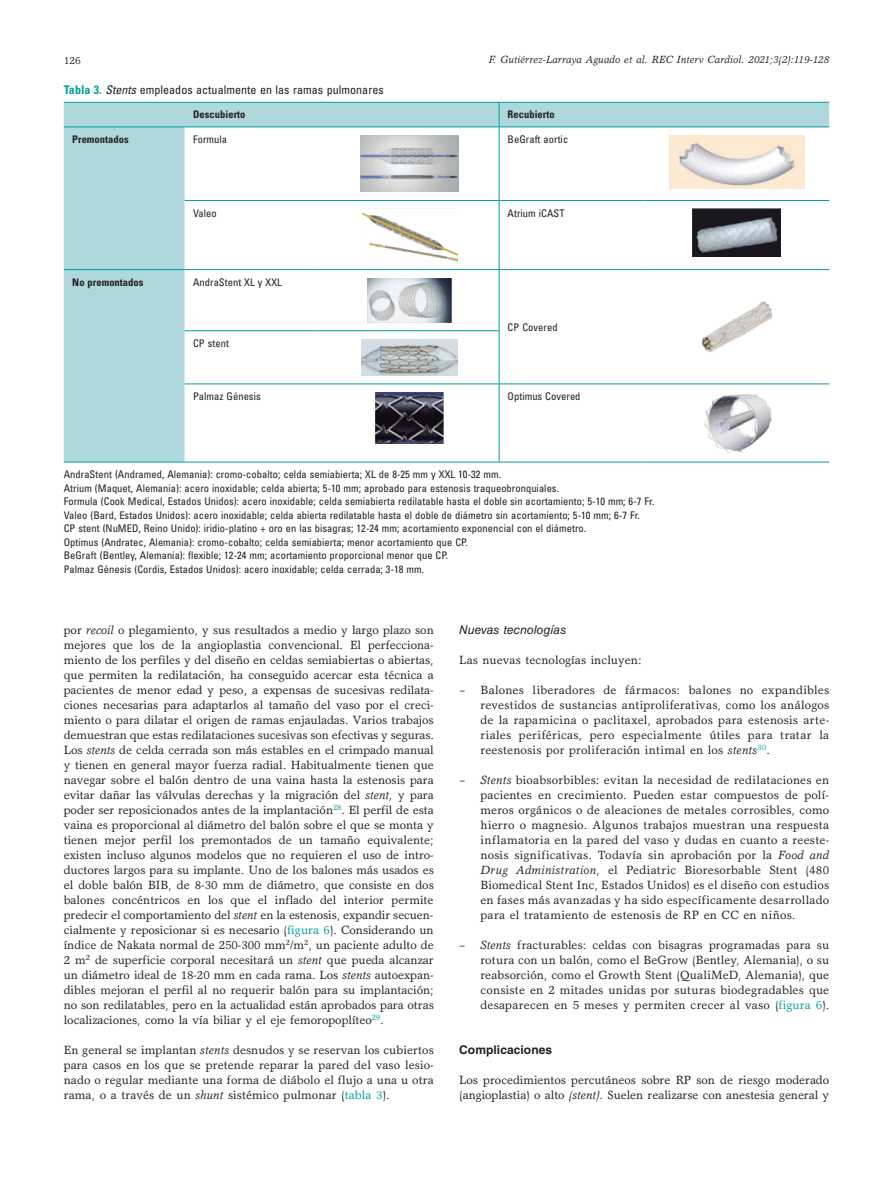
<style>
.page{position:relative;width:893px;height:1191px;background:#fff}
.page>*{position:absolute;margin:0;border:0;box-sizing:border-box;transform-origin:0 0}
.t1{font:12px/15px "Garth Graphic Std";letter-spacing:.005em;color:#231f20;text-align:justify}
.t2{font:condensed 12px "Univers LT Std";letter-spacing:.005em;color:#231f20}
.t3{font:italic 12px "Helvetica LT Std";letter-spacing:.005em;color:#231f20}
.t4{font:700 12px "Helvetica LT Std";letter-spacing:.005em;color:#231f20}
.t5{font:condensed 10.5px/13.5px "Univers LT Std";letter-spacing:.005em;color:#231f20}
.t6{font:italic 10.5px "Garth Graphic Std";letter-spacing:.005em;color:#231f20}
.t7{font:700 condensed 10.5px "Univers LT Std";letter-spacing:.005em;color:#231f20}
.t8{font:10.5px "Garth Graphic Std";color:#231f20}
.s1{font-weight:700;color:#009d9d}
.s2{font-style:italic}
.s3{color:#009d9d}
</style>
<div class="page">
<svg style="left:64px;top:103px;width:765px;height:359px"></svg>
<hr style="left:185px;top:200px;width:135px;height:1px;background:#009d9d">
<hr style="left:320px;top:200px;width:179px;height:1px;background:#009d9d">
<hr style="left:499px;top:200px;width:145px;height:1px;background:#009d9d">
<hr style="left:644px;top:200px;width:185px;height:1px;background:#009d9d">
<hr style="left:185px;top:269px;width:135px;height:1px;background:#009d9d">
<hr style="left:320px;top:269px;width:179px;height:1px;background:#009d9d">
<hr style="left:185px;top:330px;width:135px;height:1px;background:#009d9d">
<hr style="left:320px;top:330px;width:179px;height:1px;background:#009d9d">
<hr style="left:185px;top:383px;width:135px;height:1px;background:#009d9d">
<hr style="left:320px;top:383px;width:179px;height:1px;background:#009d9d">
<hr style="left:64px;top:102px;width:121px;height:1px;background:#009d9d">
<hr style="left:185px;top:462px;width:135px;height:1px;background:#009d9d">
<hr style="left:320px;top:462px;width:179px;height:1px;background:#009d9d">
<hr style="left:185px;top:102px;width:135px;height:1px;background:#009d9d">
<hr style="left:320px;top:102px;width:179px;height:1px;background:#009d9d">
<hr style="left:185px;top:126px;width:135px;height:1px;background:#009d9d">
<hr style="left:320px;top:126px;width:179px;height:1px;background:#009d9d">
<hr style="left:499px;top:102px;width:145px;height:1px;background:#009d9d">
<hr style="left:644px;top:102px;width:185px;height:1px;background:#009d9d">
<hr style="left:499px;top:126px;width:145px;height:1px;background:#009d9d">
<hr style="left:644px;top:126px;width:185px;height:1px;background:#009d9d">
<hr style="left:64px;top:269px;width:121px;height:1px;background:#009d9d">
<hr style="left:64px;top:126px;width:121px;height:1px;background:#009d9d">
<hr style="left:64px;top:462px;width:121px;height:1px;background:#009d9d">
<hr style="left:499px;top:462px;width:145px;height:1px;background:#009d9d">
<hr style="left:644px;top:462px;width:185px;height:1px;background:#009d9d">
<hr style="left:499px;top:269px;width:145px;height:1px;background:#009d9d">
<hr style="left:499px;top:383px;width:145px;height:1px;background:#009d9d">
<hr style="left:644px;top:269px;width:185px;height:1px;background:#009d9d">
<hr style="left:644px;top:383px;width:185px;height:1px;background:#009d9d">
<svg style="left:499px;top:103px;width:1px;height:23px"></svg>
<hr style="left:499px;top:127px;width:1px;height:73px;background:#009d9d">
<hr style="left:499px;top:201px;width:1px;height:68px;background:#009d9d">
<hr style="left:499px;top:270px;width:1px;height:60px;background:#009d9d">
<hr style="left:499px;top:331px;width:1px;height:52px;background:#009d9d">
<hr style="left:499px;top:384px;width:1px;height:78px;background:#009d9d">
<img style="left:361px;top:135px;width:97px;height:57px">
<img style="left:669px;top:135px;width:135px;height:54px">
<img style="left:361px;top:209px;width:97px;height:52px">
<img style="left:693px;top:209px;width:88px;height:47px">
<img style="left:368px;top:278px;width:83px;height:44px">
<img style="left:692px;top:297px;width:90px;height:60px">
<img style="left:361px;top:339px;width:97px;height:36px">
<img style="left:376px;top:392px;width:67px;height:51px">
<img style="left:698px;top:392px;width:77px;height:61px">
<p class="t8" style="left:64px;top:54px;width:19px">126</p>
<p class="t6" style="left:489px;top:53px;width:342px">F. Gutiérrez-Larraya Aguado et al. REC Interv Cardiol. 2021;3(2):119-128</p>
<p class="t2" style="left:64px;top:82px;width:321px"><span class="s1">Tabla 3.</span> <span class="s2">Stents</span> empleados actualmente en las ramas pulmonares</p>
<p class="t7" style="left:193px;top:108px;width:54px">Descubierto</p>
<p class="t7" style="left:508px;top:108px;width:49px">Recubierto</p>
<p class="t7" style="left:72px;top:133px;width:58px">Premontados</p>
<p class="t5" style="left:193px;top:132px;width:36px">Formula</p>
<p class="t5" style="left:508px;top:132px;width:62px">BeGraft aortic</p>
<p class="t5" style="left:193px;top:206px;width:25px">Valeo</p>
<p class="t5" style="left:508px;top:206px;width:59px">Atrium iCAST</p>
<p class="t7" style="left:72px;top:275px;width:73px">No premontados</p>
<p class="t5" style="left:193px;top:275px;width:90px">AndraStent XL y XXL</p>
<p class="t5" style="left:193px;top:336px;width:37px">CP stent</p>
<p class="t5" style="left:508px;top:320px;width:51px">CP Covered</p>
<p class="t5" style="left:193px;top:389px;width:69px">Palmaz Génesis</p>
<p class="t5" style="left:508px;top:389px;width:74px">Optimus Covered</p>
<p class="t5" style="left:64px;top:467px;width:592px">AndraStent (Andramed, Alemania): cromo-cobalto; celda semiabierta; XL de 8-25 mm y XXL 10-32 mm.<br>Atrium (Maquet, Alemania): acero inoxidable; celda abierta; 5-10 mm; aprobado para estenosis traqueobronquiales.<br>Formula (Cook Medical, Estados Unidos): acero inoxidable; celda semiabierta redilatable hasta el doble sin acortamiento; 5-10 mm; 6-7 Fr.<br>Valeo (Bard, Estados Unidos): acero inoxidable; celda abierta redilatable hasta el doble de diámetro sin acortamiento; 5-10 mm; 6-7 Fr.<br>CP stent (NuMED, Reino Unido): iridio-platino + oro en las bisagras; 12-24 mm; acortamiento exponencial con el diámetro.<br>Optimus (Andratec, Alemania): cromo-cobalto; celda semiabierta; menor acortamiento que CP.<br>BeGraft (Bentley, Alemania): flexible; 12-24 mm; acortamiento proporcional menor que CP.<br>Palmaz Génesis (Cordis, Estados Unidos): acero inoxidable; celda cerrada; 3-18 mm.</p>
<p class="t1" style="left:64px;top:622px;width:372px">por <span class="s2">recoil</span> o plegamiento, y sus resultados a medio y largo plazo son mejores que los de la angioplastia convencional. El perfecciona&shy;miento de los perfiles y del diseño en celdas semiabiertas o abiertas, que permiten la redilatación, ha conseguido acercar esta técnica a pacientes de menor edad y peso, a expensas de sucesivas redilata&shy;ciones necesarias para adaptarlos al tamaño del vaso por el creci&shy;miento o para dilatar el origen de ramas enjauladas. Varios trabajos demuestran que estas redilataciones sucesivas son efectivas y seguras.<br>Los <span class="s2">stents</span> de celda cerrada son más estables en el crimpado manual y tienen en general mayor fuerza radial. Habitualmente tienen que navegar sobre el balón dentro de una vaina hasta la estenosis para evitar dañar las válvulas derechas y la migración del <span class="s2">stent,</span> y para poder ser reposicionados antes de la implantación<sup>28</sup>. El perfil de esta vaina es proporcional al diámetro del balón sobre el que se monta y tienen mejor perfil los premontados de un tamaño equivalente; existen incluso algunos modelos que no requieren el uso de intro&shy;ductores largos para su implante. Uno de los balones más usados es el doble balón BIB, de 8-30 mm de diámetro, que consiste en dos balones concéntricos en los que el inflado del interior permite predecir el comportamiento del <span class="s2">stent</span> en la estenosis, expandir secuen&shy;cialmente y reposicionar si es necesario (<span class="s3">figura 6</span>). Considerando un índice de Nakata normal de 250-300 mm<sup>2</sup>/m<sup>2</sup>, un paciente adulto de 2 m<sup>2</sup> de superficie corporal necesitará un <span class="s2">stent</span> que pueda alcanzar un diámetro ideal de 18-20 mm en cada rama. Los <span class="s2">stents</span> autoexpan&shy;dibles mejoran el perfil al no requerir balón para su implantación; no son redilatables, pero en la actualidad están aprobados para otras localizaciones, como la vía biliar y el eje femoropoplíteo<sup>29</sup>.</p>
<p class="t1" style="left:64px;top:1042px;width:372px">En general se implantan <span class="s2">stents</span> desnudos y se reservan los cubiertos para casos en los que se pretende reparar la pared del vaso lesio&shy;nado o regular mediante una forma de diábolo el flujo a una u otra rama, o a través de un <span class="s2">shunt</span> sistémico pulmonar (<span class="s3">tabla 3</span>).</p>
<p class="t3" style="left:459px;top:622px;width:109px">Nuevas tecnologías</p>
<p class="t1" style="left:459px;top:652px;width:184px">Las nuevas tecnologías incluyen:</p>
<p class="t1" style="left:480px;top:682px;width:350px;text-indent:-21px">– Balones liberadores de fármacos: balones no expandibles revestidos de sustancias antiproliferativas, como los análogos de la rapamicina o paclitaxel, aprobados para estenosis arte&shy;riales periféricas, pero especialmente útiles para tratar la reestenosis por proliferación intimal en los <span class="s2">stents</span><sup>30</sup>.</p>
<p class="t1" style="left:480px;top:772px;width:350px;text-indent:-21px">– <span class="s2">Stents</span> bioabsorbibles: evitan la necesidad de redilataciones en pacientes en crecimiento. Pueden estar compuestos de polí&shy;meros orgánicos o de aleaciones de metales corrosibles, como hierro o magnesio. Algunos trabajos muestran una respuesta inflamatoria en la pared del vaso y dudas en cuanto a reeste&shy;nosis significativas. Todavía sin aprobación por la <span class="s2">Food and Drug Administration</span>, el Pediatric Bioresorbable Stent (480<br>Biomedical Stent Inc, Estados Unidos) es el diseño con estudios en fases más avanzadas y ha sido específicamente desarrollado para el tratamiento de estenosis de RP en CC en niños.</p>
<p class="t1" style="left:480px;top:937px;width:350px;text-indent:-21px">– <span class="s2">Stents</span> fracturables: celdas con bisagras programadas para su rotura con un balón, como el BeGrow (Bentley, Alemania), o su reabsorción, como el Growth Stent (QualiMeD, Alemania), que consiste en 2 mitades unidas por suturas biodegradables que desaparecen en 5 meses y permiten crecer al vaso (<span class="s3">figura 6</span>).</p>
<p class="t4" style="left:459px;top:1042px;width:94px">Complicaciones</p>
<p class="t1" style="left:459px;top:1072px;width:371px">Los procedimientos percutáneos sobre RP son de riesgo moderado (angioplastia) o alto <span class="s2">(stent).</span> Suelen realizarse con anestesia general y</p>
</div>
